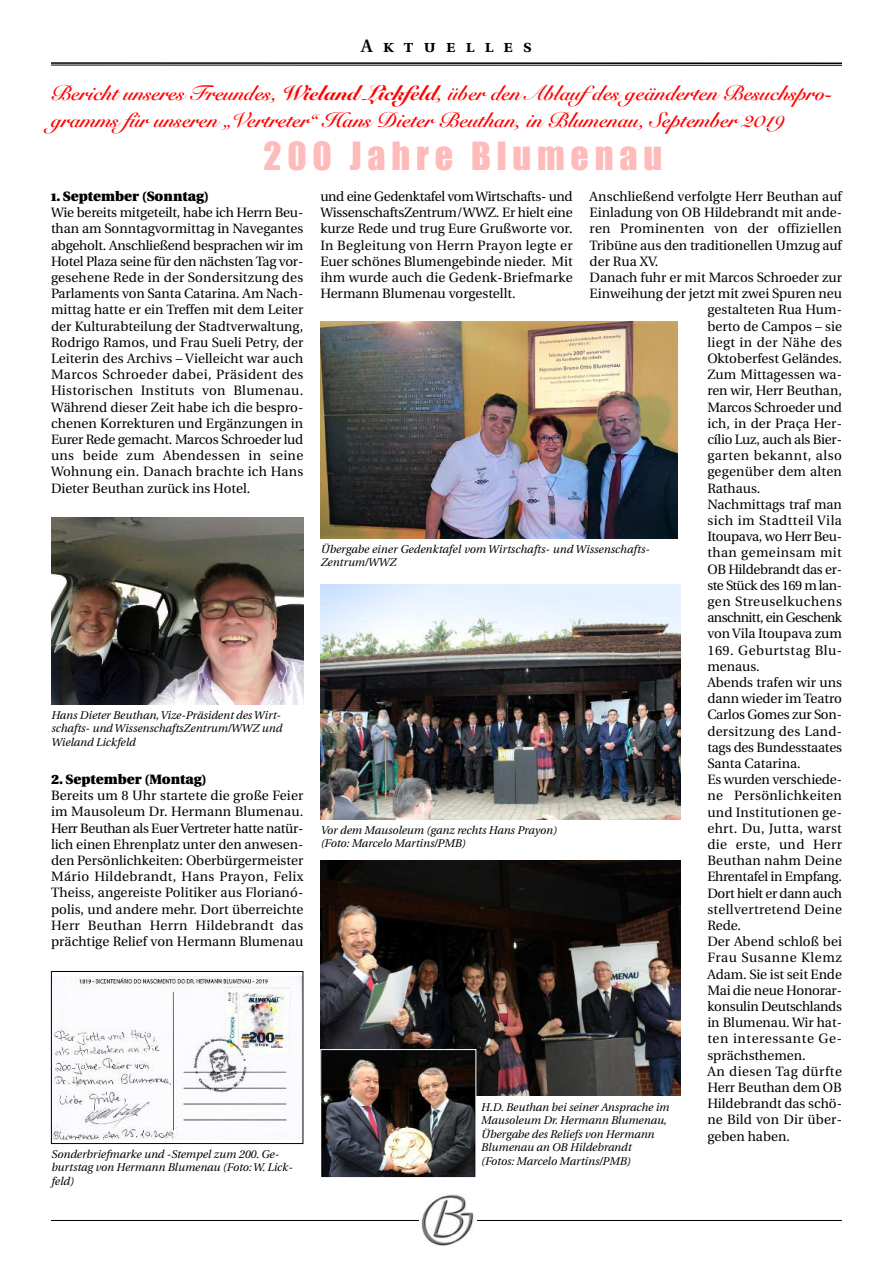
<style>
.page{position:relative;width:893px;height:1263px;background:#fff}
.page>*{position:absolute;margin:0;border:0;box-sizing:border-box;transform-origin:0 0}
.t1{font:36px "Impact";letter-spacing:.16em;color:#ffbaba}
.t2{font:700 21px/27px "Snell Roundhand";color:#f00}
.t3{font:18px "Utopia Semibold SC";letter-spacing:.57em;color:#000}
.t4{font:13.5px/16.2px "Utopia";color:#000;text-align:justify}
.t5{font:13.5px "Utopia";letter-spacing:.025em;color:#000}
.t6{font:13.5px "Utopia";letter-spacing:-.02em;color:#000}
.t7{font:13.5px "Utopia";letter-spacing:.035em;color:#000}
.t8{font:13.5px "Utopia";letter-spacing:.02em;color:#000}
.t9{font:13.5px "Utopia";letter-spacing:.04em;color:#000}
.t10{font:13.5px "Utopia";letter-spacing:-.025em;color:#000}
.t11{font:13.5px "Utopia";letter-spacing:-.04em;color:#000}
.t12{font:13.5px "Utopia Black Os F";color:#000}
.t13{font:13.5px "Utopia";letter-spacing:-.035em;color:#000}
.t14{font:900 13.5px "Utopia";color:#000}
.t15{font:13.5px "Utopia";letter-spacing:.045em;color:#000}
.t16{font:13.5px "Utopia";letter-spacing:.03em;color:#000}
.t17{font:italic 11.25px/13.5px "Utopia";color:#000}
.s1{font-weight:900}
</style>
<div class="page">
<img style="left:320px;top:584px;width:360px;height:235px">
<img style="left:320px;top:321px;width:357px;height:217px">
<img style="left:320px;top:860px;width:360px;height:236px">
<img style="left:322px;top:1051px;width:152px;height:125px">
<div style="left:320px;top:1049px;width:156px;height:129px;border:1px solid #fff"></div>
<hr style="left:51px;top:62px;width:791px;height:2px;background:#000">
<hr style="left:51px;top:65px;width:791px;height:1px;background:#000">
<hr style="left:51px;top:1220px;width:791px;height:1px;background:#000">
<div style="left:419px;top:1192px;width:58px;height:55px;background:#fff"></div>
<img style="left:421px;top:1194px;width:53px;height:52px">
<img style="left:51px;top:517px;width:252px;height:187px">
<img style="left:53px;top:976px;width:248px;height:163px">
<div style="left:51px;top:971px;width:252px;height:173px;border:1px solid #000"></div>
<h3 class="t3" style="left:361px;top:39px;width:172px">Aktuelles</h3>
<h2 class="t2" style="left:51px;top:80px;width:783px">Bericht unseres Freundes, <span class="s1">Wieland Lickfeld</span>, über den Ablaufdes geänderten Besuchspro&shy;gramms für unseren „Vertreter“ Hans Dieter Beuthan, in Blumenau, September 2019</h2>
<h1 class="t1" style="left:264px;top:137px;width:400px">200 Jahre Blumenau</h1>
<p class="t4" style="left:590px;top:189px;width:254px">Anschließend verfolgte Herr Beuthan auf</p>
<p class="t4" style="left:590px;top:206px;width:254px">Einladung von OB Hildebrandt mit ande-</p>
<p class="t5" style="left:590px;top:223px;width:254px">ren Prominenten von der offiziellen</p>
<p class="t4" style="left:590px;top:238px;width:254px">Tribüne aus den traditionellen Umzug auf</p>
<p class="t4" style="left:590px;top:254px;width:70px">der Rua XV.</p>
<p class="t4" style="left:590px;top:270px;width:254px">Danach fuhr er mit Marcos Schroeder zur</p>
<p class="t4" style="left:590px;top:287px;width:254px">Einweihung der jetzt mit zwei Spuren neu</p>
<p class="t4" style="left:707px;top:303px;width:136px">gestalteten Rua Hum-</p>
<p class="t4" style="left:707px;top:319px;width:136px">berto de Campos – sie</p>
<p class="t5" style="left:707px;top:337px;width:136px">liegt in der Nähe des</p>
<p class="t4" style="left:707px;top:351px;width:136px">Oktoberfest Geländes.</p>
<p class="t4" style="left:707px;top:368px;width:136px">Zum Mittagessen wa-</p>
<p class="t4" style="left:707px;top:384px;width:136px">ren wir, Herr Beuthan,</p>
<p class="t4" style="left:707px;top:400px;width:136px">Marcos Schroeder und</p>
<p class="t4" style="left:707px;top:416px;width:136px">ich, in der Praça Her-</p>
<p class="t4" style="left:707px;top:432px;width:136px">cílio Luz, auch als Bier-</p>
<p class="t9" style="left:707px;top:450px;width:136px">garten bekannt, also</p>
<p class="t4" style="left:707px;top:465px;width:136px">gegenüber dem alten</p>
<p class="t4" style="left:707px;top:481px;width:54px">Rathaus.</p>
<p class="t4" style="left:707px;top:497px;width:136px">Nachmittags traf man</p>
<p class="t7" style="left:707px;top:515px;width:136px">sich im Stadtteil Vila</p>
<p class="t10" style="left:707px;top:531px;width:136px">Itoupava, wo Herr Beu-</p>
<p class="t16" style="left:707px;top:547px;width:136px">than gemeinsam mit</p>
<p class="t6" style="left:707px;top:563px;width:136px">OB Hildebrandt das er-</p>
<p class="t13" style="left:707px;top:580px;width:136px">ste Stück des 169 m lan-</p>
<p class="t9" style="left:707px;top:596px;width:136px">gen Streuselkuchens</p>
<p class="t11" style="left:707px;top:612px;width:136px">anschnitt, ein Geschenk</p>
<p class="t4" style="left:707px;top:627px;width:136px">vonVila Itoupava zum</p>
<p class="t7" style="left:707px;top:644px;width:136px">169. Geburtstag Blu-</p>
<p class="t4" style="left:707px;top:659px;width:54px">menaus.</p>
<p class="t4" style="left:707px;top:675px;width:136px">Abends trafen wir uns</p>
<p class="t4" style="left:707px;top:692px;width:136px">dann wieder im Teatro</p>
<p class="t4" style="left:707px;top:708px;width:136px">Carlos Gomes zur Son-</p>
<p class="t8" style="left:707px;top:725px;width:136px">dersitzung des Land-</p>
<p class="t4" style="left:707px;top:740px;width:136px">tags des Bundesstaates</p>
<p class="t4" style="left:707px;top:756px;width:95px">Santa Catarina.</p>
<p class="t4" style="left:707px;top:773px;width:136px">Es wurden verschiede-</p>
<p class="t5" style="left:707px;top:790px;width:136px">ne Persönlichkeiten</p>
<p class="t8" style="left:707px;top:806px;width:136px">und Institutionen ge-</p>
<p class="t5" style="left:707px;top:823px;width:136px">ehrt. Du, Jutta, warst</p>
<p class="t5" style="left:707px;top:839px;width:136px">die erste, und Herr</p>
<p class="t8" style="left:707px;top:855px;width:136px">Beuthan nahm Deine</p>
<p class="t6" style="left:707px;top:871px;width:136px">Ehrentafel in Empfang.</p>
<p class="t10" style="left:707px;top:887px;width:136px">Dort hielt er dann auch</p>
<p class="t5" style="left:707px;top:904px;width:136px">stellvertretend Deine</p>
<p class="t4" style="left:707px;top:918px;width:35px">Rede.</p>
<p class="t4" style="left:707px;top:935px;width:136px">Der Abend schloß bei</p>
<p class="t9" style="left:707px;top:952px;width:136px">Frau Susanne Klemz</p>
<p class="t4" style="left:707px;top:967px;width:136px">Adam. Sie ist seit Ende</p>
<p class="t4" style="left:707px;top:983px;width:136px">Mai die neue Honorar-</p>
<p class="t6" style="left:707px;top:1001px;width:136px">konsulin Deutschlands</p>
<p class="t4" style="left:707px;top:1016px;width:136px">in Blumenau. Wir hat-</p>
<p class="t15" style="left:707px;top:1033px;width:136px">ten interessante Ge-</p>
<p class="t4" style="left:707px;top:1048px;width:100px">sprächsthemen.</p>
<p class="t7" style="left:707px;top:1066px;width:136px">An diesen Tag dürfte</p>
<p class="t4" style="left:707px;top:1080px;width:136px">Herr Beuthan dem OB</p>
<p class="t4" style="left:707px;top:1097px;width:136px">Hildebrandt das schö-</p>
<p class="t4" style="left:707px;top:1113px;width:136px">ne Bild von Dir über-</p>
<p class="t4" style="left:707px;top:1129px;width:84px">geben haben.</p>
<p class="t12" style="left:51px;top:191px;width:159px">1. September (Sonntag)</p>
<p class="t4" style="left:51px;top:206px;width:254px">Wie bereits mitgeteilt, habe ich Herrn Beu&shy;than am Sonntagvormittag in Navegantes abgeholt. Anschließend besprachen wir im Hotel Plaza seine für den nächsten Tag vor&shy;gesehene Rede in der Sondersitzung des Parlaments von Santa Catarina. Am Nach&shy;mittag hatte er ein Treffen mit dem Leiter der Kulturabteilung der Stadtverwaltung, Rodrigo Ramos, und Frau Sueli Petry, der Leiterin des Archivs – Vielleicht war auch Marcos Schroeder dabei, Präsident des Historischen Instituts von Blumenau.<br>Während dieser Zeit habe ich die bespro&shy;chenen Korrekturen und Ergänzungen in Eurer Rede gemacht. Marcos Schroeder lud uns beide zum Abendessen in seine Wohnung ein. Danach brachte ich Hans Dieter Beuthan zurück ins Hotel.</p>
<p class="t4" style="left:320px;top:189px;width:254px">und eine Gedenktafel vomWirtschafts- und WissenschaftsZentrum/WWZ. Er hielt eine kurze Rede und trug Eure Grußworte vor.<br>In Begleitung von Herrn Prayon legte er Euer schönes Blumengebinde nieder. Mit ihm wurde auch die Gedenk-Briefmarke Hermann Blumenau vorgestellt.</p>
<p class="t17" style="left:320px;top:543px;width:331px">Übergabe einer Gedenktafel vom Wirtschafts- und Wissenschafts-<br>Zentrum/WWZ</p>
<p class="t17" style="left:51px;top:709px;width:233px">Hans Dieter Beuthan,Vize-Präsident desWirt&shy;schafts- undWissenschaftsZentrum/WWZ und<br>Wieland Lickfeld</p>
<p class="t14" style="left:51px;top:774px;width:157px">2. September (Montag)</p>
<p class="t4" style="left:51px;top:789px;width:254px">Bereits um 8 Uhr startete die große Feier im Mausoleum Dr. Hermann Blumenau.<br>Herr Beuthan als EuerVertreter hatte natür&shy;lich einen Ehrenplatz unter den anwesen&shy;den Persönlichkeiten: Oberbürgermeister Mário Hildebrandt, Hans Prayon, Felix Theiss, angereiste Politiker aus Florianó&shy;polis, und andere mehr. Dort überreichte Herr Beuthan Herrn Hildebrandt das prächtige Relief von Hermann Blumenau</p>
<p class="t17" style="left:320px;top:824px;width:238px">Vor dem Mausoleum (ganz rechts Hans Prayon) (Foto: Marcelo Martins/PMB)</p>
<p class="t17" style="left:481px;top:1101px;width:190px">H.D. Beuthan bei seiner Ansprache im<br>Mausoleum Dr. Hermann Blumenau,<br>Übergabe des Reliefs von Hermann<br>Blumenau an OB Hildebrandt<br>(Fotos: Marcelo Martins/PMB)</p>
<p class="t17" style="left:51px;top:1148px;width:243px">Sonderbriefmarke und -Stempel zum 200. Ge&shy;burtstag von Hermann Blumenau (Foto:W. Lick&shy;feld)</p>
</div>
